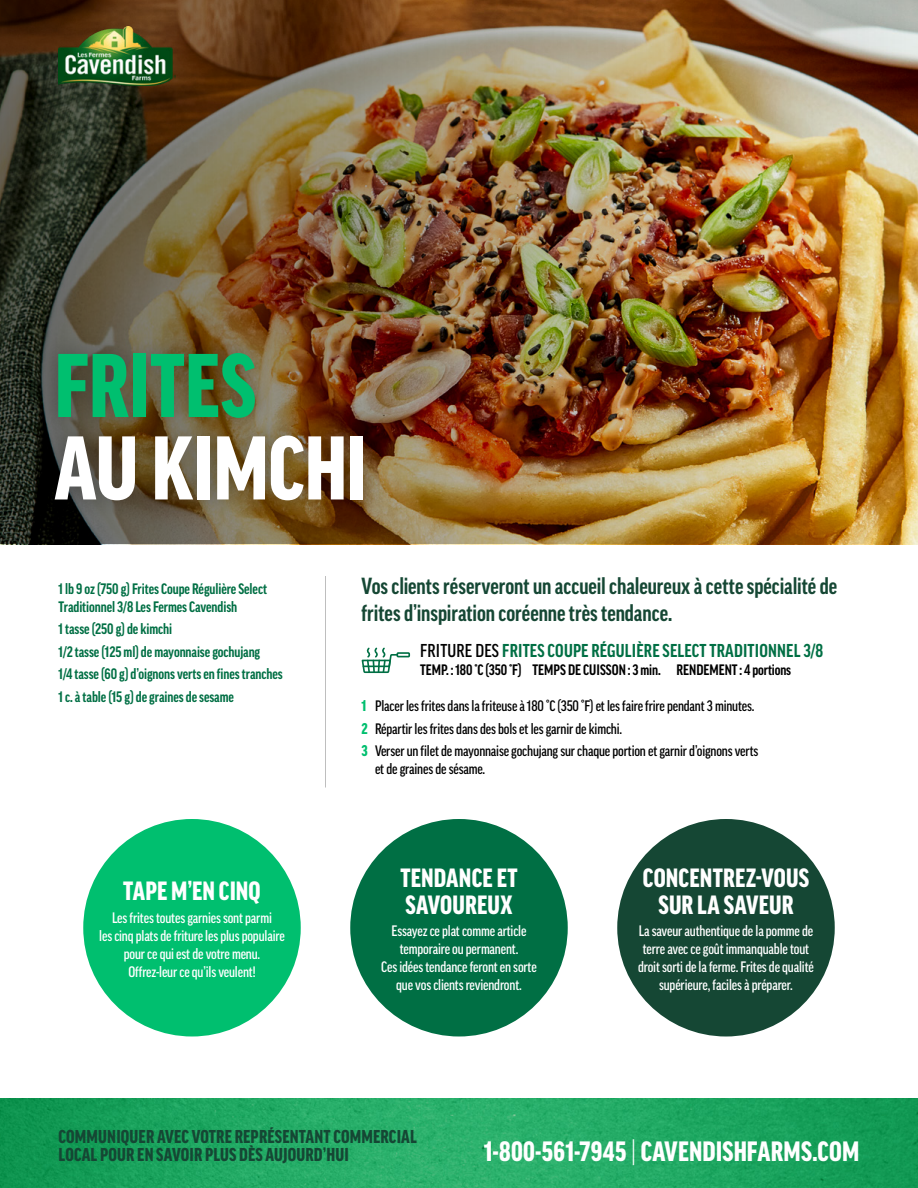
<style>
.page{position:relative;width:918px;height:1188px;background:#fff}
.page>*{position:absolute;margin:0;border:0;box-sizing:border-box;transform-origin:0 0}
.t1{font:900 condensed 87px "Good Pro";letter-spacing:-.01em;color:#fff}
.t2{font:900 condensed 87px "Good Pro";color:#00bf6f}
.t3{font:900 condensed 27px "Good Pro";letter-spacing:.01em;color:#fff}
.t4{font:900 condensed 25.5px/27px "Good Pro";letter-spacing:.005em;color:#fff}
.t5{font:700 condensed 22.5px/27px "Good Pro";color:#154734}
.t6{font:900 condensed 18px/18px "Good Pro";letter-spacing:.01em;color:#154734}
.t7{font:700 condensed 18px "Good Pro";letter-spacing:.01em;color:#006f44}
.t8{font:500 condensed 14.7px/18px "Good Pro";letter-spacing:-.01em;color:#fff;text-align:center}
.t9{font:500 condensed 14.7px/22.5px "Good Pro";letter-spacing:-.01em;color:#000}
.t10{font:700 condensed 14.7px/22.5px "Good Pro";letter-spacing:-.005em;color:#006f44}
.t11{font:700 condensed 14.7px "Good Pro";color:#000}
.s1{font-weight:500;color:#000}
.s2{font-weight:900;font-size:15px;color:#00bf6f}
.s3{font-weight:300}
</style>
<div class="page">
<img style="left:0;top:1098px;width:918px;height:90px">
<div style="left:83px;top:819px;width:218px;height:217px;background:#00bf6f;border-radius:50%"></div>
<div style="left:350px;top:819px;width:218px;height:217px;background:#006f44;border-radius:50%"></div>
<div style="left:617px;top:819px;width:218px;height:217px;background:#154734;border-radius:50%"></div>
<img style="left:0;top:0;width:918px;height:544px">
<img style="left:58px;top:27px;width:117px;height:58px">
<hr style="left:325px;top:576px;width:1px;height:212px;background:#bebebe">
<div style="left:36px;top:334px;width:347px;height:186px;background:#000;opacity:.25"></div>
<div style="left:396px;top:652px;width:14px;height:5px;border:2px solid #006f44"></div>
<svg style="left:362px;top:647px;width:37px;height:26px"></svg>
<h1 class="t2" style="left:54px;top:338px;width:203px">FRITES</h1>
<h1 class="t1" style="left:54px;top:420px;width:315px">AU KIMCHI</h1>
<p class="t10" style="left:58px;top:580px;width:210px;line-height:18px">1 lb 9 oz (750 g) Frites Coupe Régulière Select<br>Traditionnel 3/8 Les Fermes Cavendish</p>
<p class="t10" style="left:58px;top:618px;width:226px">1 tasse (250 g) de kimchi<br>1/2 tasse (125 ml) de mayonnaise gochujang<br>1/4 tasse (60 g) d’oignons verts en fines tranches 1 c. à table (15 g) de graines de sesame</p>
<h3 class="t4" style="left:123px;top:878px;width:139px">TAPE M’EN CINQ</h3>
<p class="t8" style="left:99px;top:909px;width:187px">Les frites toutes garnies sont parmi<br>les cinq plats de friture les plus populaire pour ce qui est de votre menu.<br>Offrez-leur ce qu’ils veulent!</p>
<h3 class="t5" style="left:362px;top:572px;width:477px">Vos clients réserveront un accueil chaleureux à cette spécialité de frites d’inspiration coréenne très tendance.</h3>
<p class="t7" style="left:420px;top:641px;width:405px"><span class="s1">FRITURE DES</span> FRITES COUPE RÉGULIÈRE SELECT TRADITIONNEL 3/8</p>
<p class="t11" style="left:420px;top:662px;width:373px">TEMP. : 180 ˚C (350 ˚F) TEMPS DE CUISSON : 3 min. RENDEMENT : 4 portions</p>
<p class="t9" style="left:362px;top:695px;width:398px"><span class="s2">1</span> Placer les frites dans la friteuse à 180 °C (350 °F) et les faire frire pendant 3 minutes.<br><span class="s2">2</span> Répartir les frites dans des bols et les garnir de kimchi.<br><span class="s2">3</span> Verser un filet de mayonnaise gochujang sur chaque portion et garnir d’oignons verts</p>
<p class="t9" style="left:375px;top:758px;width:112px">et de graines de sésame.</p>
<h3 class="t4" style="left:400px;top:864px;width:119px">TENDANCE ET<br>SAVOUREUX</h3>
<p class="t8" style="left:381px;top:922px;width:157px">Essayez ce plat comme article temporaire ou permanent.<br>Ces idées tendance feront en sorte que vos clients reviendront.</p>
<h3 class="t4" style="left:643px;top:864px;width:168px;text-align:center">CONCENTREZ-VOUS<br>SUR LA SAVEUR</h3>
<p class="t8" style="left:638px;top:922px;width:177px">La saveur authentique de la pomme de terre avec ce goût immanquable tout droit sorti de la ferme. Frites de qualité supérieure, faciles à préparer.</p>
<p class="t6" style="left:59px;top:1127px;width:360px">COMMUNIQUER AVEC VOTRE REPRÉSENTANT COMMERCIAL<br>LOCAL POUR EN SAVOIR PLUS DÈS AUJOURD’HUI</p>
<h2 class="t3" style="left:484px;top:1136px;width:377px">1-800-561-7945 <span class="s3">|</span> CAVENDISHFARMS.COM</h2>
</div>
